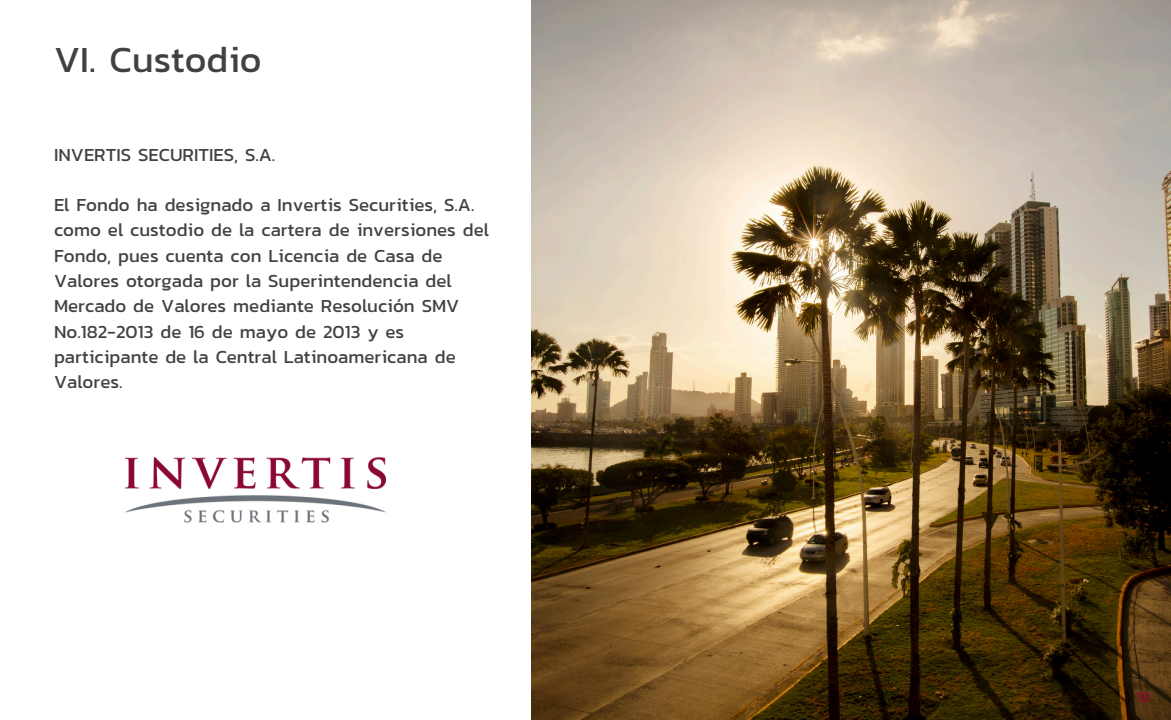
<style>
.page{position:relative;width:1171px;height:720px;background:#fff}
.page>*{position:absolute;margin:0;border:0;box-sizing:border-box;transform-origin:0 0}
.t1{font:37.5px "Kanit";color:#414141}
.t2{font:18.75px/25.2px "Kanit";color:#414141}
.t3{font:15px "Kanit";color:#a10234}
</style>
<div class="page">
<img style="left:531px;top:0;width:640px;height:720px">
<img style="left:125px;top:457px;width:261px;height:66px">
<p class="t1" style="left:54px;top:31px;width:209px">VI. Custodio</p>
<p class="t2" style="left:54px;top:141px;width:223px">INVERTIS SECURITIES, S.A.</p>
<h1 class="t2" style="left:54px;top:192px;width:437px">El Fondo ha designado a Invertis Securities, S.A. como el custodio de la cartera de inversiones del Fondo, pues cuenta con Licencia de Casa de Valores otorgada por la Superintendencia del Mercado de Valores mediante Resolución SMV No.182-2013 de 16 de mayo de 2013 y es participante de la Central Latinoamericana de Valores.</h1>
<h2 class="t3" style="left:1137px;top:685px;width:14px">13</h2>
</div>
